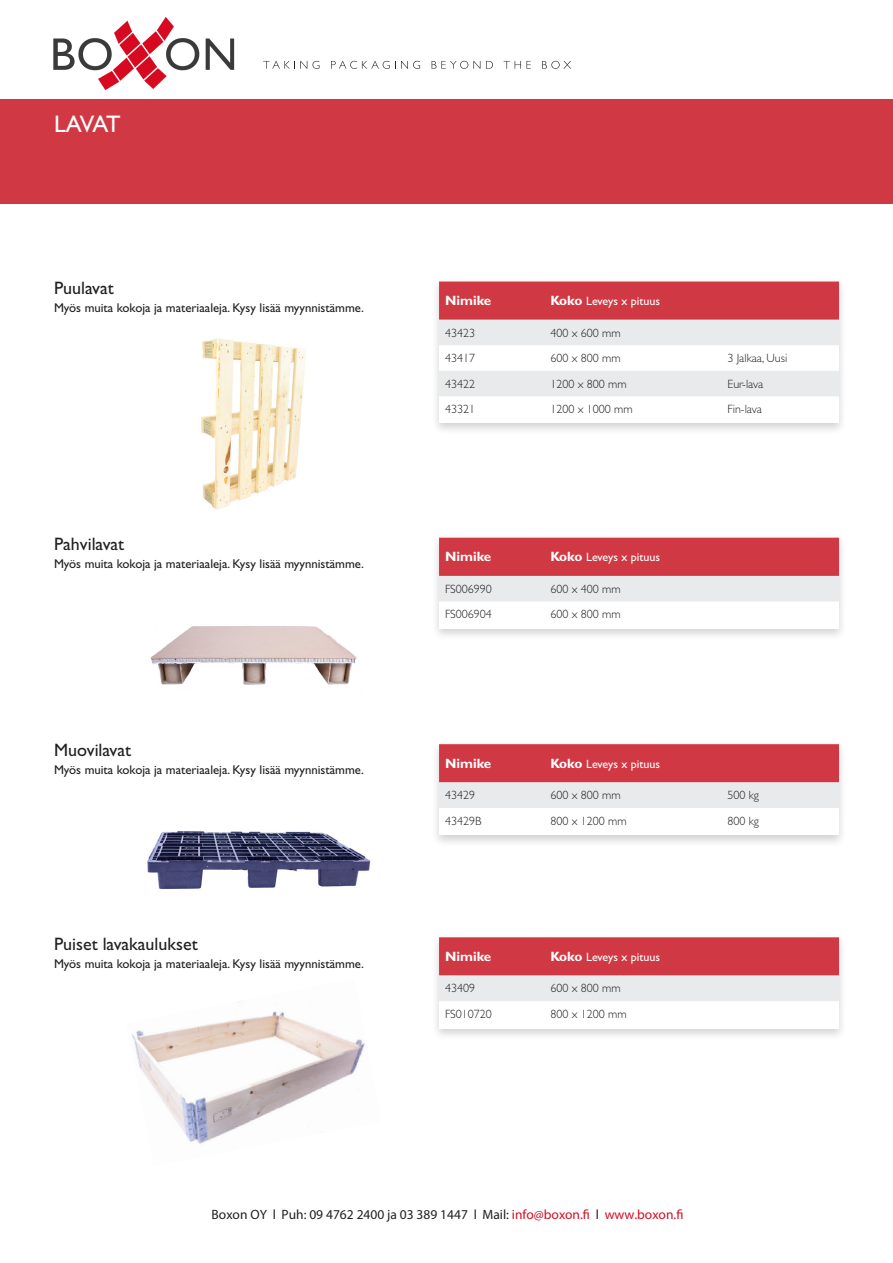
<style>
.page{position:relative;width:893px;height:1263px;background:#fff}
.page>*{position:absolute;margin:0;border:0;box-sizing:border-box;transform-origin:0 0}
.t1{font:24px "Gill Sans Std";letter-spacing:-.08em;color:#fff}
.t2{font:18px "Gill Sans Std";color:#231f20}
.t3{font:13.5px "Myriad Pro";color:#231f20}
.t4{font:700 13.5px "Gill Sans Std";color:#fff}
.t5{font:12.75px "Gill Sans Std";color:#231f20}
.t6{font:300 12px "Gill Sans Std";color:#231f20}
.t7{font:12px "Gill Sans Std";color:#fff}
.s1{font-weight:700;font-size:13.5px}
.s2{color:#d50d22}
</style>
<div class="page">
<div style="left:0;top:99px;width:893px;height:104px;background:#d03844"></div>
<svg style="left:263px;top:61px;width:56px;height:8px"></svg>
<svg style="left:331px;top:61px;width:89px;height:8px"></svg>
<svg style="left:432px;top:61px;width:48px;height:8px"></svg>
<svg style="left:486px;top:61px;width:7px;height:8px"></svg>
<svg style="left:504px;top:61px;width:27px;height:8px"></svg>
<svg style="left:542px;top:61px;width:29px;height:8px"></svg>
<div style="left:431px;top:277px;width:416px;height:158px;background:#231f20;opacity:.2"></div>
<div style="left:439px;top:281px;width:400px;height:142px;background:#fff"></div>
<svg style="left:439px;top:281px;width:400px;height:115px"></svg>
<div style="left:431px;top:534px;width:416px;height:107px;background:#231f20;opacity:.2"></div>
<div style="left:439px;top:538px;width:400px;height:91px;background:#fff"></div>
<svg style="left:439px;top:538px;width:400px;height:63px;background:#d97f86"></svg>
<div style="left:431px;top:740px;width:416px;height:108px;background:#231f20;opacity:.2"></div>
<div style="left:439px;top:744px;width:400px;height:91px;background:#fff"></div>
<svg style="left:439px;top:744px;width:400px;height:64px;background:#da8087"></svg>
<div style="left:431px;top:933px;width:416px;height:108px;background:#231f20;opacity:.2"></div>
<div style="left:439px;top:937px;width:400px;height:91px;background:#fff"></div>
<svg style="left:439px;top:937px;width:400px;height:64px;background:#da8087"></svg>
<img style="left:132px;top:1001px;width:233px;height:143px">
<img style="left:201px;top:338px;width:105px;height:172px">
<img style="left:150px;top:626px;width:207px;height:59px">
<img style="left:147px;top:831px;width:224px;height:58px">
<img style="left:53px;top:17px;width:182px;height:73px">
<p class="t1" style="left:54px;top:110px;width:68px">LAVAT</p>
<p class="t2" style="left:54px;top:277px;width:61px">Puulavat</p>
<p class="t5" style="left:54px;top:300px;width:311px">Myös muita kokoja ja materiaaleja. Kysy lisää myynnistämme.</p>
<p class="t2" style="left:54px;top:533px;width:72px">Pahvilavat</p>
<p class="t5" style="left:54px;top:556px;width:311px">Myös muita kokoja ja materiaaleja. Kysy lisää myynnistämme.</p>
<p class="t2" style="left:54px;top:740px;width:79px">Muovilavat</p>
<p class="t5" style="left:54px;top:763px;width:311px">Myös muita kokoja ja materiaaleja. Kysy lisää myynnistämme.</p>
<p class="t2" style="left:54px;top:933px;width:145px">Puiset lavakaulukset</p>
<p class="t5" style="left:54px;top:956px;width:311px">Myös muita kokoja ja materiaaleja. Kysy lisää myynnistämme.</p>
<p class="t4" style="left:445px;top:293px;width:48px">Nimike</p>
<p class="t7" style="left:550px;top:294px;width:111px"><span class="s1">Koko</span> Leveys x pituus</p>
<p class="t6" style="left:445px;top:326px;width:31px">43423</p>
<p class="t6" style="left:550px;top:326px;width:72px">400 x 600 mm</p>
<p class="t6" style="left:445px;top:351px;width:31px">43417</p>
<p class="t6" style="left:550px;top:351px;width:72px">600 x 800 mm</p>
<p class="t6" style="left:727px;top:351px;width:61px">3 Jalkaa, Uusi</p>
<p class="t6" style="left:445px;top:377px;width:31px">43422</p>
<p class="t6" style="left:550px;top:377px;width:78px">1200 x 800 mm</p>
<p class="t6" style="left:727px;top:377px;width:37px">Eur-lava</p>
<p class="t6" style="left:445px;top:402px;width:31px">43321</p>
<p class="t6" style="left:550px;top:402px;width:84px">1200 x 1000 mm</p>
<p class="t6" style="left:727px;top:402px;width:36px">Fin-lava</p>
<p class="t4" style="left:445px;top:549px;width:48px">Nimike</p>
<p class="t7" style="left:550px;top:550px;width:111px"><span class="s1">Koko</span> Leveys x pituus</p>
<p class="t6" style="left:445px;top:582px;width:48px">FS006990</p>
<p class="t6" style="left:550px;top:582px;width:72px">600 x 400 mm</p>
<p class="t6" style="left:445px;top:607px;width:48px">FS006904</p>
<p class="t6" style="left:550px;top:607px;width:72px">600 x 800 mm</p>
<p class="t4" style="left:445px;top:755px;width:48px">Nimike</p>
<p class="t7" style="left:550px;top:757px;width:111px"><span class="s1">Koko</span> Leveys x pituus</p>
<p class="t6" style="left:445px;top:788px;width:31px">43429</p>
<p class="t6" style="left:550px;top:788px;width:72px">600 x 800 mm</p>
<p class="t6" style="left:727px;top:788px;width:33px">500 kg</p>
<p class="t6" style="left:445px;top:814px;width:38px">43429B</p>
<p class="t6" style="left:550px;top:814px;width:78px">800 x 1200 mm</p>
<p class="t6" style="left:727px;top:814px;width:33px">800 kg</p>
<p class="t4" style="left:445px;top:948px;width:48px">Nimike</p>
<p class="t7" style="left:550px;top:950px;width:111px"><span class="s1">Koko</span> Leveys x pituus</p>
<p class="t6" style="left:445px;top:982px;width:31px">43409</p>
<p class="t6" style="left:550px;top:982px;width:72px">600 x 800 mm</p>
<p class="t6" style="left:445px;top:1007px;width:48px">FS010720</p>
<p class="t6" style="left:550px;top:1007px;width:78px">800 x 1200 mm</p>
<p class="t3" style="left:212px;top:1206px;width:473px">Boxon OY l Puh: 09 4762 2400 ja 03 389 1447 l Mail: <span class="s2">info@boxon.fi</span> l <span class="s2">www.boxon.fi</span></p>
</div>
